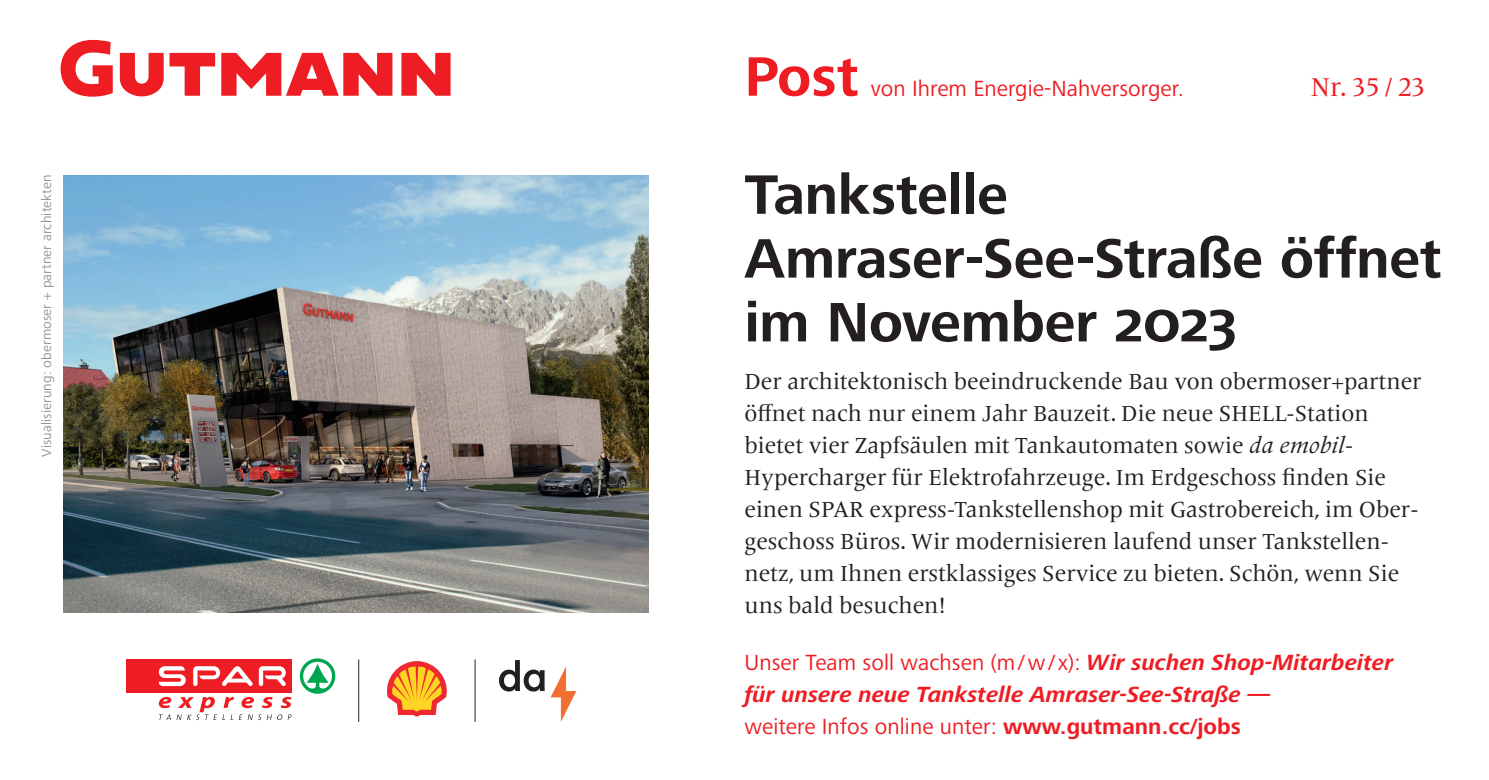
<style>
.page{position:relative;width:1489px;height:780px;background:#fff}
.page>*{position:absolute;margin:0;border:0;box-sizing:border-box;transform-origin:0 0}
.t1{font:700 57.5px/63.8px "Frutiger Next Pro";letter-spacing:-.01em;color:#231f20}
.t2{font:700 57.5px "Frutiger Next Pro";color:#ee1d23}
.t3{font:27px "Frutiger Serif LT Pro";color:#ee1d23}
.t4{font:22.75px/32px "Frutiger Serif LT Pro";color:#231f20}
.t5{font:italic 700 22.75px/32px "Frutiger Next Pro";letter-spacing:.005em;color:#ee1d23}
.t6{font:22.75px "Frutiger Next Pro";letter-spacing:.005em;color:#ee1d23}
.t7{font:14px "Frutiger Next Pro";letter-spacing:.005em;color:#939598}
.s1{font-style:italic}
.s2{font-weight:400;font-style:normal}
.s3{font-style:normal}
</style>
<div class="page">
<svg style="left:221px;top:53px;width:171px;height:43px"></svg>
<svg style="left:61px;top:40px;width:52px;height:57px"></svg>
<svg style="left:120px;top:53px;width:95px;height:43px"></svg>
<svg style="left:401px;top:53px;width:49px;height:43px"></svg>
<img style="left:64px;top:175px;width:584px;height:437px">
<svg style="left:387px;top:661px;width:60px;height:55px"></svg>
<div style="left:126px;top:659px;width:165px;height:33px;background:#ee1d23"></div>
<svg style="left:300px;top:658px;width:35px;height:35px"></svg>
<svg style="left:159px;top:666px;width:27px;height:20px"></svg>
<svg style="left:193px;top:666px;width:60px;height:20px"></svg>
<svg style="left:259px;top:666px;width:27px;height:20px"></svg>
<svg style="left:159px;top:696px;width:132px;height:24px"></svg>
<hr style="left:358px;top:659px;width:1px;height:63px;background:#231f20">
<hr style="left:474px;top:659px;width:1px;height:63px;background:#231f20">
<svg style="left:499px;top:660px;width:45px;height:31px"></svg>
<svg style="left:550px;top:667px;width:26px;height:55px"></svg>
<p class="t7" style="left:38px;top:457px;width:284px;rotate:-90deg">Visualisierung: obermoser + partner architekten</p>
<h1 class="t2" style="left:744px;top:44px;width:116px">Post</h1>
<p class="t6" style="left:870px;top:75px;width:315px">von Ihrem Energie-Nahversorger.</p>
<p class="t3" style="left:1310px;top:71px;width:116px">Nr. 35/ 23</p>
<h1 class="t1" style="left:744px;top:163px;width:698px">Tankstelle<br>Amraser-See-Straße öffnet im November 2023</h1>
<p class="t4" style="left:744px;top:366px;width:678px">Der architektonisch beeindruckende Bau von obermoser+partner öffnet nach nur einem Jahr Bauzeit. Die neue SHELL-Station bietet vier Zapfsäulen mit Tankautomaten sowie <span class="s1">da emobil</span>-Hypercharger für Elektrofahrzeuge. Im Erdgeschoss finden Sie einen SPAR express-Tankstellenshop mit Gastrobereich, im Ober&shy;geschoss Büros. Wir modernisieren laufend unser Tankstellen&shy;netz, um Ihnen erstklassiges Service zu bieten. Schön, wenn Sie uns bald besuchen!</p>
<p class="t5" style="left:744px;top:646px;width:650px"><span class="s2">Unser Team soll wachsen (m/w/ x):</span> Wir suchen Shop-Mitarbeiter für unsere neue Tankstelle Amraser-See-Straße —<br><span class="s2">weitere Infos online unter:</span> <span class="s3">www.gutmann.cc/jobs</span></p>
</div>
